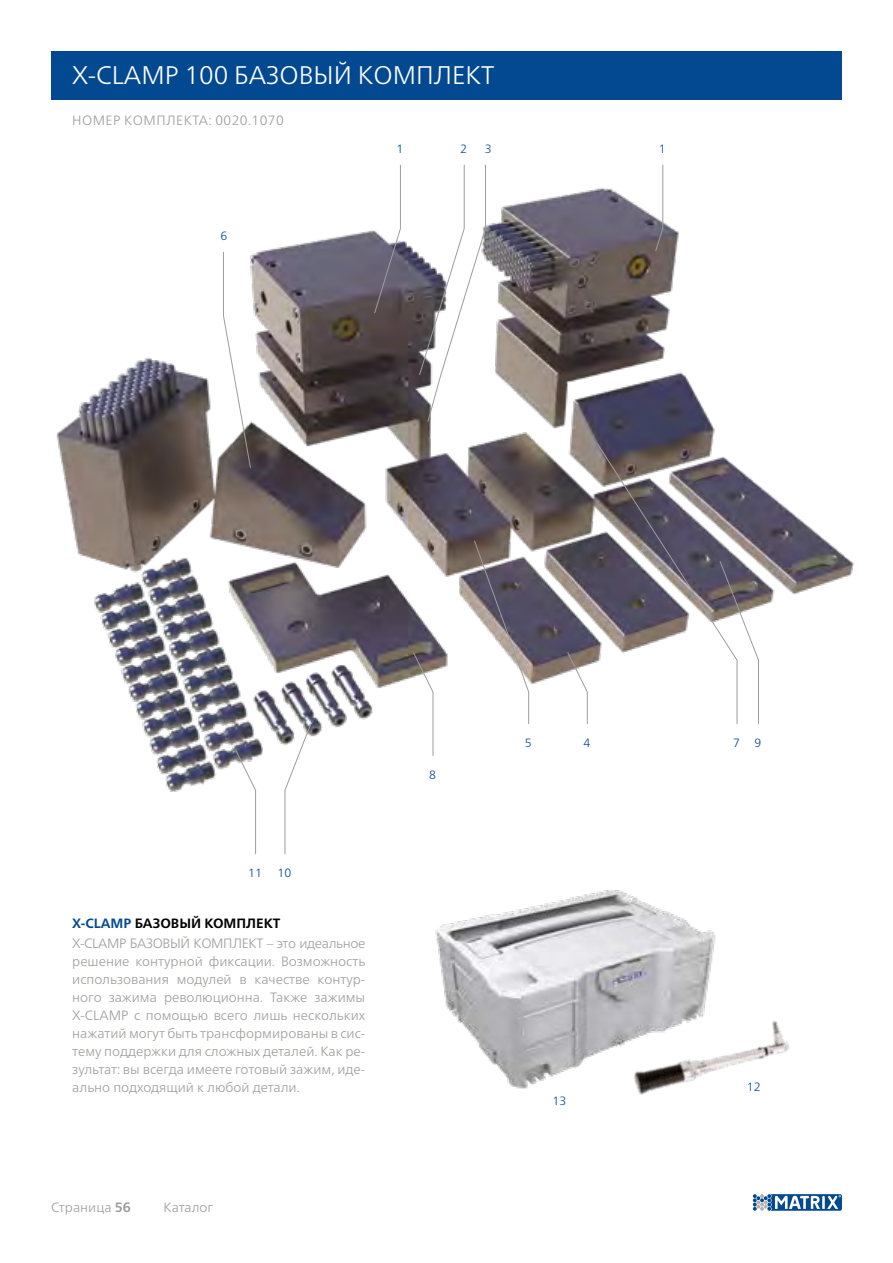
<style>
.page{position:relative;width:893px;height:1263px;background:#fff}
.page>*{position:absolute;margin:0;border:0;box-sizing:border-box;transform-origin:0 0}
.t1{font:300 25.5px "Frutiger Neue LTCYR";color:#fff}
.t2{font:300 13.5px/18px "Frutiger Neue LTCYR";color:#9d9d9c;text-align:justify}
.t3{font:300 13.5px/20.1px "Frutiger Neue LTCYR";letter-spacing:-.025em;color:#9d9d9c}
.t4{font:300 13.5px "Frutiger Neue LTCYR";letter-spacing:.03em;color:#9d9d9c}
.t5{font:300 12px "Frutiger Neue LTCYR";color:#034991}
.s1{font-weight:700;color:#034991}
.s2{font-weight:700;color:#000}
.s3{font-weight:700}
</style>
<div class="page">
<div style="left:51px;top:51px;width:791px;height:49px;background:#034991"></div>
<img style="left:56px;top:185px;width:798px;height:607px">
<svg style="left:567px;top:652px;width:21px;height:72px"></svg>
<svg style="left:596px;top:443px;width:163px;height:281px"></svg>
<svg style="left:413px;top:652px;width:20px;height:104px"></svg>
<svg style="left:474px;top:540px;width:55px;height:184px"></svg>
<svg style="left:235px;top:750px;width:21px;height:104px"></svg>
<svg style="left:284px;top:724px;width:27px;height:130px"></svg>
<svg style="left:223px;top:251px;width:28px;height:217px"></svg>
<svg style="left:374px;top:164px;width:27px;height:150px"></svg>
<svg style="left:419px;top:164px;width:67px;height:258px"></svg>
<svg style="left:753px;top:1194px;width:89px;height:17px"></svg>
<img style="left:435px;top:890px;width:281px;height:199px">
<img style="left:615px;top:965px;width:174px;height:130px">
<svg style="left:655px;top:164px;width:8px;height:87px"></svg>
<h1 class="t1" style="left:72px;top:59px;width:424px">X-CLAMP 100 БАЗОВЫЙ КОМПЛЕКТ</h1>
<p class="t4" style="left:72px;top:112px;width:213px">НОМЕР КОМПЛЕКТА: 0020.1070</p>
<p class="t5" style="left:221px;top:228px;width:8px">6</p>
<p class="t5" style="left:396px;top:141px;width:8px">1</p>
<p class="t5" style="left:460px;top:141px;width:8px">2</p>
<p class="t5" style="left:485px;top:141px;width:8px">3</p>
<p class="t5" style="left:659px;top:141px;width:8px">1</p>
<p class="t5" style="left:248px;top:865px;width:15px">11</p>
<p class="t5" style="left:278px;top:865px;width:15px">10</p>
<p class="t3" style="left:72px;top:913px;width:294px"><span class="s1">X-CLAMP</span> <span class="s2">БАЗОВЫЙ КОМПЛЕКТ<br></span>X-CLAMP БАЗОВЫЙ КОМПЛЕКТ – это идеальное</p>
<p class="t2" style="left:72px;top:952px;width:294px">решение контурной фиксации. Возможность использования модулей в качестве контур&shy;ного зажима революционна. Также зажимы X-CLAMP с помощью всего лишь нескольких нажатий могут быть трансформированы в сис&shy;тему поддержки для сложных деталей. Как ре&shy;зультат: вы всегда имеете готовый зажим, иде&shy;ально подходящий к любой детали.</p>
<p class="t2" style="left:51px;top:1198px;width:81px">Страница <span class="s3">56</span></p>
<p class="t2" style="left:163px;top:1198px;width:51px">Каталог</p>
<p class="t5" style="left:429px;top:767px;width:8px">8</p>
<p class="t5" style="left:525px;top:735px;width:8px">5</p>
<p class="t5" style="left:583px;top:735px;width:8px">4</p>
<p class="t5" style="left:733px;top:735px;width:30px">7 9</p>
<p class="t5" style="left:552px;top:1093px;width:15px">13</p>
<p class="t5" style="left:747px;top:1079px;width:15px">12</p>
</div>
